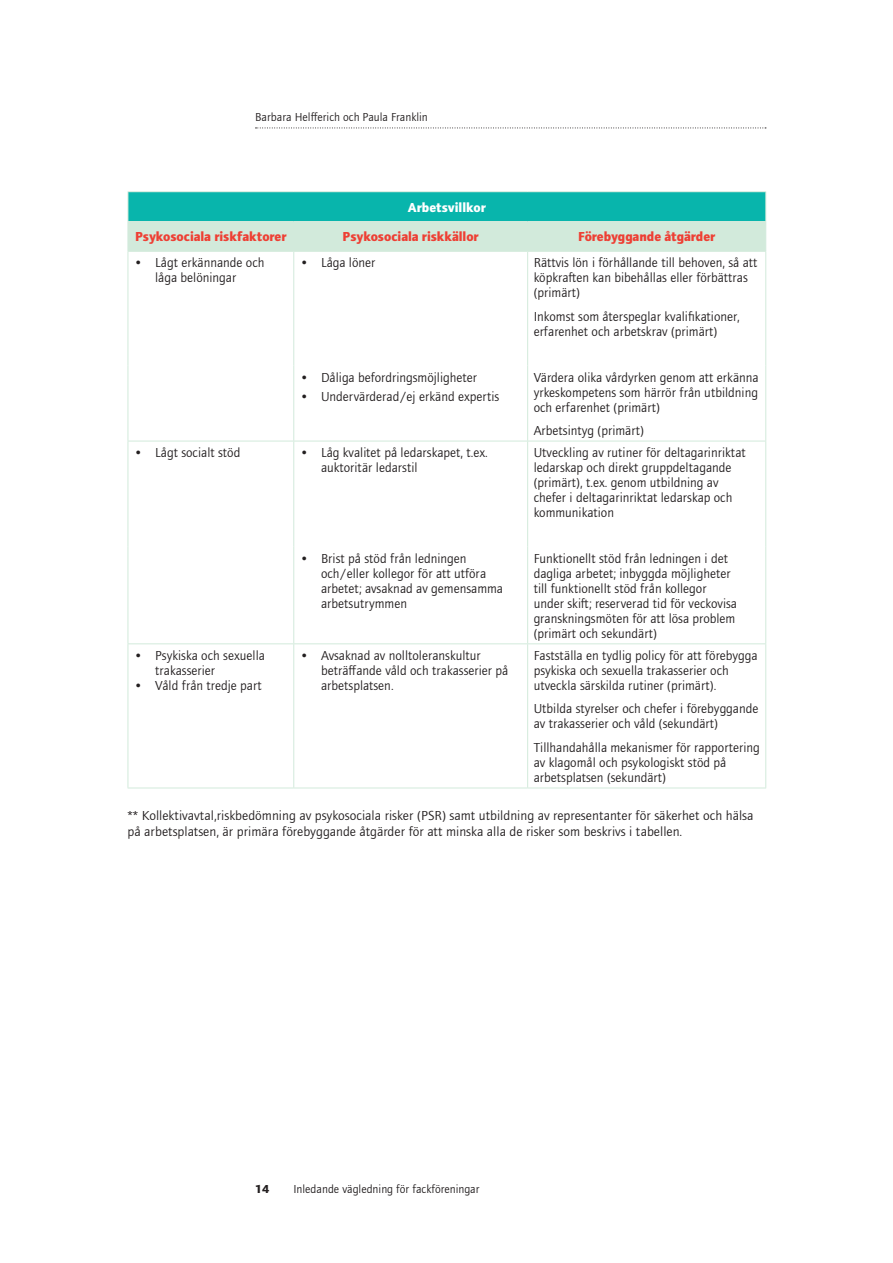
<style>
.page{position:relative;width:893px;height:1263px;background:#fff}
.page>*{position:absolute;margin:0;border:0;box-sizing:border-box;transform-origin:0 0}
.TABLE_-_Content{font:13.5px/15px "Foundry Journal";color:#231f20}
.T_source{font:13.5px/16.2px "Foundry Journal";color:#231f20}
.TABLE_-_Content-2{font:700 13.5px "Foundry Journal";color:#ee3f34}
.TABLE_-_Content-3{font:700 13.5px "Foundry Journal";color:#fff}
.t1{font:12px "Foundry Journal";color:#231f20}
.t2{font:700 12px "Foundry Journal";color:#231f20}
</style>
<div class="page">
<hr style="left:128px;top:191px;width:166px;height:1px;background:#d2eadb">
<hr style="left:294px;top:191px;width:234px;height:1px;background:#d2eadb">
<hr style="left:528px;top:191px;width:238px;height:1px;background:#d2eadb">
<hr style="left:128px;top:251px;width:166px;height:1px;background:#d2eadb">
<hr style="left:294px;top:251px;width:234px;height:1px;background:#d2eadb">
<svg style="left:128px;top:192px;width:638px;height:59px;background:#6fd0c4"></svg>
<hr style="left:528px;top:251px;width:238px;height:1px;background:#d2eadb">
<hr style="left:128px;top:252px;width:1px;height:113px;background:#d2eadb">
<hr style="left:128px;top:365px;width:1px;height:76px;background:#d2eadb">
<hr style="left:128px;top:441px;width:166px;height:1px;background:#d2eadb">
<hr style="left:128px;top:441px;width:1px;height:106px;background:#d2eadb">
<hr style="left:128px;top:547px;width:1px;height:96px;background:#d2eadb">
<hr style="left:128px;top:643px;width:166px;height:1px;background:#d2eadb">
<hr style="left:128px;top:644px;width:1px;height:144px;background:#d2eadb">
<hr style="left:128px;top:788px;width:166px;height:1px;background:#d2eadb">
<hr style="left:293px;top:252px;width:1px;height:113px;background:#d2eadb">
<hr style="left:293px;top:365px;width:1px;height:76px;background:#d2eadb">
<hr style="left:294px;top:441px;width:234px;height:1px;background:#d2eadb">
<hr style="left:293px;top:441px;width:1px;height:106px;background:#d2eadb">
<hr style="left:293px;top:547px;width:1px;height:96px;background:#d2eadb">
<hr style="left:294px;top:643px;width:234px;height:1px;background:#d2eadb">
<hr style="left:293px;top:644px;width:1px;height:144px;background:#d2eadb">
<hr style="left:294px;top:788px;width:234px;height:1px;background:#d2eadb">
<hr style="left:527px;top:252px;width:1px;height:113px;background:#d2eadb">
<hr style="left:765px;top:252px;width:1px;height:113px;background:#d2eadb">
<hr style="left:527px;top:365px;width:1px;height:76px;background:#d2eadb">
<hr style="left:765px;top:365px;width:1px;height:76px;background:#d2eadb">
<hr style="left:528px;top:441px;width:238px;height:1px;background:#d2eadb">
<hr style="left:527px;top:441px;width:1px;height:106px;background:#d2eadb">
<hr style="left:765px;top:441px;width:1px;height:106px;background:#d2eadb">
<hr style="left:527px;top:547px;width:1px;height:96px;background:#d2eadb">
<hr style="left:765px;top:547px;width:1px;height:96px;background:#d2eadb">
<hr style="left:528px;top:643px;width:238px;height:1px;background:#d2eadb">
<hr style="left:527px;top:644px;width:1px;height:144px;background:#d2eadb">
<hr style="left:765px;top:644px;width:1px;height:144px;background:#d2eadb">
<hr style="left:528px;top:788px;width:238px;height:1px;background:#d2eadb">
<svg style="left:255px;top:128px;width:511px;height:1px"></svg>
<p class="t1" style="left:255px;top:111px;width:174px">Barbara Helfferich och Paula Franklin</p>
<p class="TABLE_-_Content-3" style="left:408px;top:199px;width:80px">Arbetsvillkor</p>
<p class="TABLE_-_Content-2" style="left:135px;top:229px;width:153px">Psykosociala riskfaktorer</p>
<p class="TABLE_-_Content-2" style="left:343px;top:229px;width:138px">Psykosociala riskkällor</p>
<p class="TABLE_-_Content-2" style="left:578px;top:229px;width:139px">Förebyggande åtgärder</p>
<p class="TABLE_-_Content" style="left:134px;top:255px;width:132px;text-align:center">• Lågt erkännande och låga belöningar</p>
<p class="TABLE_-_Content" style="left:300px;top:255px;width:77px">• Låga löner</p>
<p class="TABLE_-_Content" style="left:534px;top:255px;width:225px">Rättvis lön i förhållande till behoven, så att köpkraften kan bibehållas eller förbättras (primärt)</p>
<p class="TABLE_-_Content" style="left:534px;top:309px;width:208px">Inkomst som återspeglar kvalifikationer, erfarenhet och arbetskrav (primärt)</p>
<p class="TABLE_-_Content" style="left:300px;top:369px;width:179px">• Dåliga befordringsmöjligheter</p>
<p class="TABLE_-_Content" style="left:300px;top:389px;width:201px">• Undervärderad/ej erkänd expertis</p>
<p class="TABLE_-_Content" style="left:534px;top:369px;width:227px;text-align:justify">Värdera olika vårdyrken genom att erkänna yrkeskompetens som härrör från utbildning och erfarenhet (primärt)</p>
<p class="TABLE_-_Content" style="left:534px;top:423px;width:112px">Arbetsintyg (primärt)</p>
<p class="TABLE_-_Content" style="left:134px;top:445px;width:108px">• Lågt socialt stöd</p>
<p class="TABLE_-_Content" style="left:321px;top:445px;width:168px;text-indent:-21px">• Låg kvalitet på ledarskapet, t.ex. auktoritär ledarstil</p>
<p class="TABLE_-_Content" style="left:534px;top:445px;width:214px">Utveckling av rutiner för deltagarinriktat ledarskap och direkt gruppdeltagande (primärt), t.ex. genom utbildning av chefer i deltagarinriktat ledarskap och kommunikation</p>
<p class="TABLE_-_Content" style="left:321px;top:551px;width:184px;text-indent:-21px">• Brist på stöd från ledningen och/eller kollegor för att utföra arbetet; avsaknad av gemensamma arbetsutrymmen</p>
<p class="TABLE_-_Content" style="left:534px;top:551px;width:205px">Funktionellt stöd från ledningen i det dagliga arbetet; inbyggda möjligheter till funktionellt stöd från kollegor under skift; reserverad tid för veckovisa granskningsmöten för att lösa problem (primärt och sekundärt)</p>
<p class="TABLE_-_Content" style="left:155px;top:648px;width:111px;text-indent:-21px">• Psykiska och sexuella trakasserier</p>
<p class="TABLE_-_Content" style="left:134px;top:678px;width:129px">• Våld från tredje part</p>
<p class="TABLE_-_Content" style="left:321px;top:648px;width:189px;text-indent:-21px">• Avsaknad av nolltoleranskultur beträffande våld och trakasserier på arbetsplatsen.</p>
<p class="TABLE_-_Content" style="left:534px;top:648px;width:225px">Fastställa en tydlig policy för att förebygga psykiska och sexuella trakasserier och utveckla särskilda rutiner (primärt).</p>
<p class="TABLE_-_Content" style="left:534px;top:701px;width:226px">Utbilda styrelser och chefer i förebyggande av trakasserier och våld (sekundärt)</p>
<p class="TABLE_-_Content" style="left:534px;top:740px;width:228px">Tillhandahålla mekanismer för rapportering av klagomål och psykologiskt stöd på arbetsplatsen (sekundärt)</p>
<p class="T_source" style="left:128px;top:807px;width:627px">** Kollektivavtal,riskbedömning av psykosociala risker (PSR) samt utbildning av representanter för säkerhet och hälsa på arbetsplatsen, är primära förebyggande åtgärder för att minska alla de risker som beskrivs i tabellen.</p>
<p class="t2" style="left:255px;top:1182px;width:16px">14</p>
<p class="t1" style="left:293px;top:1182px;width:188px">Inledande vägledning för fackföreningar</p>
</div>
